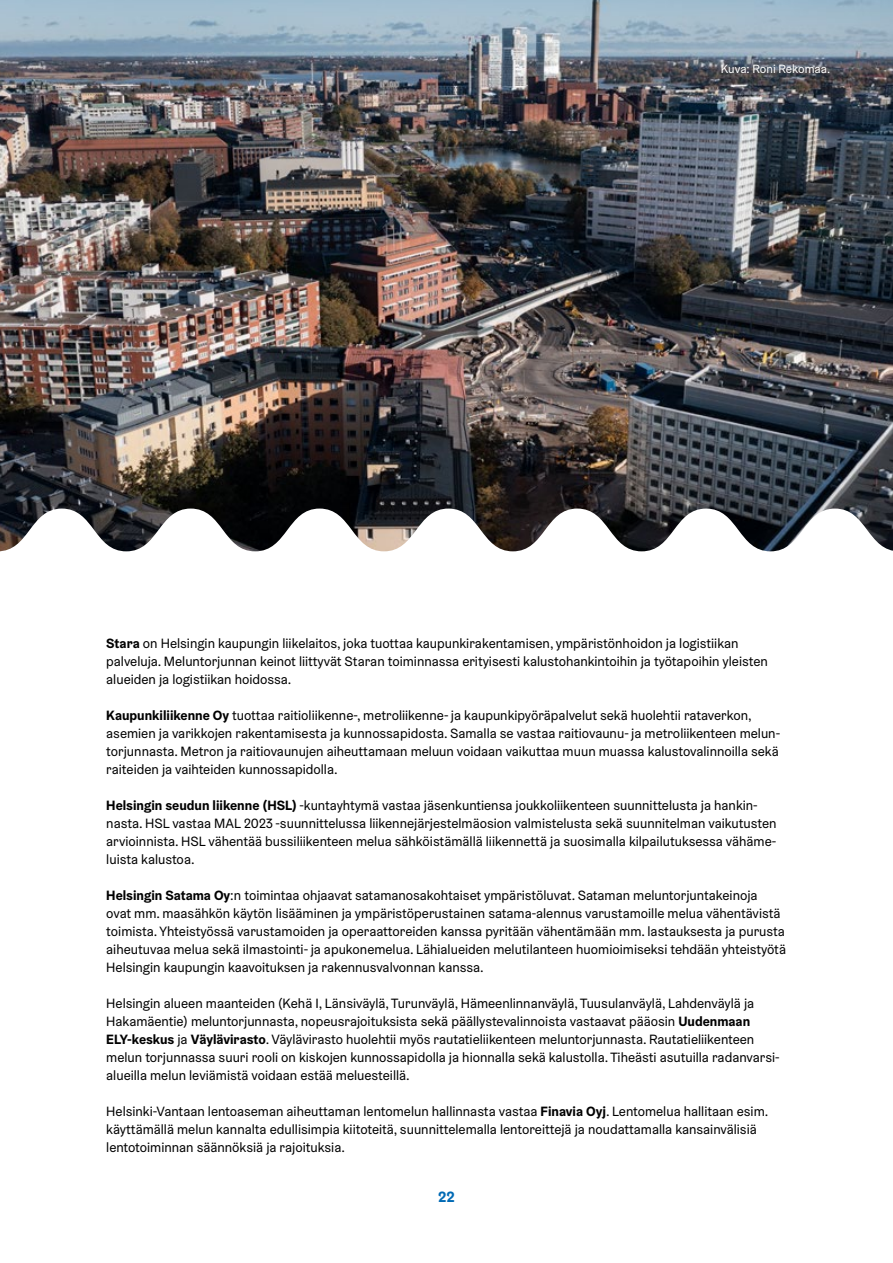
<style>
.page{position:relative;width:893px;height:1263px;background:#fff}
.page>*{position:absolute;margin:0;border:0;box-sizing:border-box;transform-origin:0 0}
.t1{font:700 15px "Helsinki Grotesk";color:#006ab5}
.Leipis__p{font:13.5px/18px "Helsinki Grotesk";color:#000}
.t2{font:12px "Helsinki Grotesk";color:#fff}
.s1{font-weight:700}
</style>
<div class="page">
<img style="left:0;top:0;width:893px;height:509px">
<svg style="left:0;top:509px;width:893px;height:43px"></svg>
<p class="t2" style="left:721px;top:61px;width:111px">Kuva: Roni Rekomaa.</p>
<p class="Leipis__p" style="left:106px;top:634px;width:663px"><span class="s1">Stara</span> on Helsingin kaupungin liikelaitos, joka tuottaa kaupunkirakentamisen, ympäristönhoidon ja logistiikan palveluja. Meluntorjunnan keinot liittyvät Staran toiminnassa erityisesti kalustohankintoihin ja työtapoihin yleisten alueiden ja logistiikan hoidossa.</p>
<p class="Leipis__p" style="left:106px;top:706px;width:675px"><span class="s1">Kaupunkiliikenne Oy</span> tuottaa raitioliikenne-, metroliikenne- ja kaupunkipyöräpalvelut sekä huolehtii rataverkon, asemien ja varikkojen rakentamisesta ja kunnossapidosta. Samalla se vastaa raitiovaunu- ja metroliikenteen melun&shy;torjunnasta. Metron ja raitiovaunujen aiheuttamaan meluun voidaan vaikuttaa muun muassa kalustovalinnoilla sekä raiteiden ja vaihteiden kunnossapidolla.</p>
<p class="Leipis__p" style="left:106px;top:796px;width:672px"><span class="s1">Helsingin seudun liikenne (HSL)</span> -kuntayhtymä vastaa jäsenkuntiensa joukkoliikenteen suunnittelusta ja hankin&shy;nasta. HSL vastaa MAL 2023 -suunnittelussa liikennejärjestelmäosion valmistelusta sekä suunnitelman vaikutusten arvioinnista. HSL vähentää bussiliikenteen melua sähköistämällä liikennettä ja suosimalla kilpailutuksessa vähäme&shy;luista kalustoa.</p>
<p class="Leipis__p" style="left:106px;top:886px;width:681px"><span class="s1">Helsingin Satama Oy</span>:n toimintaa ohjaavat satamanosakohtaiset ympäristöluvat. Sataman meluntorjuntakeinoja<br>ovat mm. maasähkön käytön lisääminen ja ympäristöperustainen satama-alennus varustamoille melua vähentävistä toimista. Yhteistyössä varustamoiden ja operaattoreiden kanssa pyritään vähentämään mm. lastauksesta ja purusta aiheutuvaa melua sekä ilmastointi- ja apukonemelua. Lähialueiden melutilanteen huomioimiseksi tehdään yhteistyötä Helsingin kaupungin kaavoituksen ja rakennusvalvonnan kanssa.</p>
<p class="Leipis__p" style="left:106px;top:994px;width:675px">Helsingin alueen maanteiden (Kehä I, Länsiväylä, Turunväylä, Hämeenlinnanväylä, Tuusulanväylä, Lahdenväylä ja Hakamäentie) meluntorjunnasta, nopeusrajoituksista sekä päällystevalinnoista vastaavat pääosin <span class="s1">Uudenmaan ELY-keskus</span> ja <span class="s1">Väylävirasto</span>. Väylävirasto huolehtii myös rautatieliikenteen meluntorjunnasta. Rautatieliikenteen melun torjunnassa suuri rooli on kiskojen kunnossapidolla ja hionnalla sekä kalustolla. Tiheästi asutuilla radanvarsi&shy;alueilla melun leviämistä voidaan estää meluesteillä.</p>
<p class="Leipis__p" style="left:106px;top:1102px;width:663px">Helsinki-Vantaan lentoaseman aiheuttaman lentomelun hallinnasta vastaa <span class="s1">Finavia Oyj</span>. Lentomelua hallitaan esim. käyttämällä melun kannalta edullisimpia kiitoteitä, suunnittelemalla lentoreittejä ja noudattamalla kansainvälisiä lentotoiminnan säännöksiä ja rajoituksia.</p>
<p class="t1" style="left:438px;top:1187px;width:18px">22</p>
</div>
